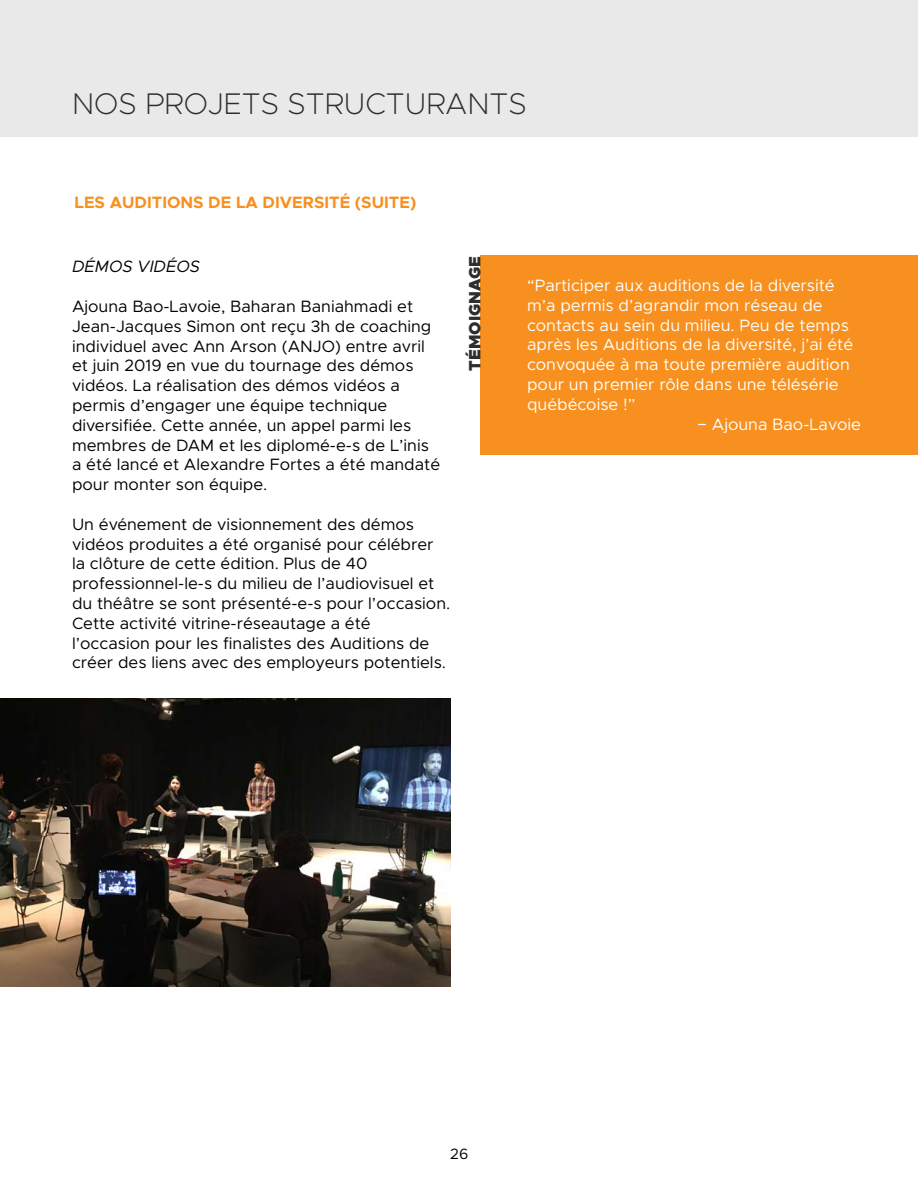
<style>
.page{position:relative;width:918px;height:1188px;background:#fff}
.page>*{position:absolute;margin:0;border:0;box-sizing:border-box;transform-origin:0 0}
.t1{font:200 30px "Metropolis";color:#2f2e2c}
.t2{font:16.5px/19.8px "Metropolis";color:#000}
.t3{font:16.5px "Metropolis";color:#fff}
.t4{font:700 16.5px "Metropolis";color:#f7901e}
.t5{font:italic 16.5px "Metropolis";color:#000}
.t6{font:900 16.5px "Metropolis";color:#2f2e2c}
.t7{font:15px "Metropolis";color:#000}
</style>
<div class="page">
<div style="left:1px;top:1px;width:917px;height:136px;background:#e9e9ea"></div>
<div style="left:481px;top:255px;width:437px;height:200px;background:#f7901e"></div>
<img style="left:0;top:698px;width:450px;height:288px">
<h1 class="t1" style="left:72px;top:85px;width:456px">NOS PROJETS STRUCTURANTS</h1>
<p class="t4" style="left:74px;top:192px;width:343px">LES AUDITIONS DE LA DIVERSITÉ (SUITE)</p>
<p class="t5" style="left:72px;top:256px;width:130px">DÉMOS VIDÉOS</p>
<p class="t2" style="left:72px;top:296px;width:370px">Ajouna Bao-Lavoie, Baharan Baniahmadi et Jean-Jacques Simon ont reçu 3h de coaching individuel avec Ann Arson (ANJO) entre avril et juin 2019 en vue du tournage des démos vidéos. La réalisation des démos vidéos a permis d’engager une équipe technique diversifiée. Cette année, un appel parmi les membres de DAM et les diplomé-e-s de L’inis a été lancé et Alexandre Fortes a été mandaté pour monter son équipe.</p>
<p class="t2" style="left:72px;top:514px;width:380px">Un événement de visionnement des démos vidéos produites a été organisé pour célébrer la clôture de cette édition. Plus de 40 professionnel-le-s du milieu de l’audiovisuel et du théâtre se sont présenté-e-s pour l’occasion.<br>Cette activité vitrine-réseautage a été l’occasion pour les finalistes des Auditions de créer des liens avec des employeurs potentiels.</p>
<p class="t6" style="left:464px;top:370px;width:116px;rotate:-90deg">TÉMOIGNAGE</p>
<p class="t3" style="left:527px;top:275px;width:309px">“Participer aux auditions de la diversité</p>
<p class="t3" style="left:527px;top:295px;width:297px">m’a permis d’agrandir mon réseau de</p>
<p class="t3" style="left:527px;top:315px;width:323px">contacts au sein du milieu. Peu de temps</p>
<p class="t3" style="left:527px;top:334px;width:328px">après les Auditions de la diversité, j’ai été</p>
<p class="t3" style="left:527px;top:354px;width:324px">convoquée à ma toute première audition</p>
<p class="t3" style="left:527px;top:374px;width:313px">pour un premier rôle dans une télésérie</p>
<p class="t3" style="left:527px;top:394px;width:110px">québécoise !”</p>
<p class="t3" style="left:697px;top:414px;width:165px">− Ajouna Bao-Lavoie</p>
<p class="t7" style="left:450px;top:1145px;width:20px">26</p>
</div>
